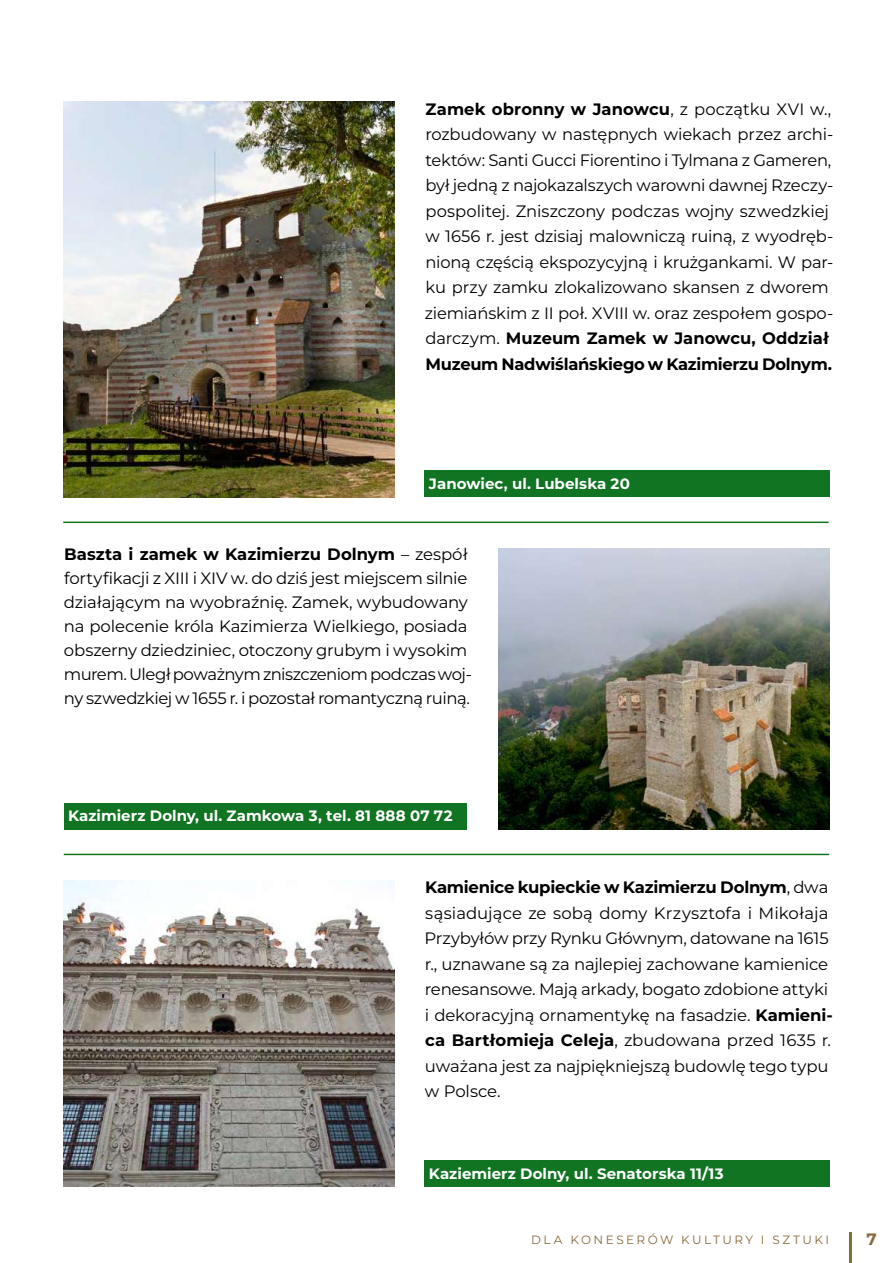
<style>
.page{position:relative;width:893px;height:1263px;background:#fff}
.page>*{position:absolute;margin:0;border:0;box-sizing:border-box;transform-origin:0 0}
.t1{font:16.5px/25.5px "Montserrat";letter-spacing:-.01em;color:#000}
.t2{font:700 16.5px "Montserrat";color:#866b3e}
.t3{font:700 15px "Montserrat";color:#fff}
.t4{font:12px "Montserrat";letter-spacing:.205em;color:#866b3e}
.s1{font-weight:700}
</style>
<div class="page">
<img style="left:64px;top:101px;width:330px;height:396px">
<hr style="left:63px;top:521px;width:766px;height:2px;background:#107422">
<div style="left:425px;top:471px;width:405px;height:26px;background:#107422"></div>
<img style="left:499px;top:549px;width:330px;height:280px">
<img style="left:64px;top:880px;width:330px;height:306px">
<hr style="left:64px;top:854px;width:765px;height:1px;background:#107422">
<div style="left:64px;top:803px;width:403px;height:26px;background:#107422"></div>
<div style="left:425px;top:1160px;width:405px;height:27px;background:#107422"></div>
<hr style="left:849px;top:1231px;width:2px;height:32px;background:#866b3e">
<p class="t1" style="left:425px;top:96px;width:410px"><span class="s1">Zamek obronny w Janowcu</span>, z początku XVI w., rozbudowany w następnych wiekach przez archi&shy;tektów: Santi Gucci Fiorentino i Tylmana z Gameren, był jedną z najokazalszych warowni dawnej Rzeczy&shy;pospolitej. Zniszczony podczas wojny szwedzkiej w 1656 r. jest dzisiaj malowniczą ruiną, z wyodręb&shy;nioną częścią ekspozycyjną i krużgankami. W par&shy;ku przy zamku zlokalizowano skansen z dworem ziemiańskim z II poł. XVIII w. oraz zespołem gospo&shy;darczym. <span class="s1">Muzeum Zamek w Janowcu, Oddział Muzeum Nadwiślańskiego w Kazimierzu Dolnym.</span></p>
<p class="t3" style="left:429px;top:474px;width:202px">Janowiec, ul. Lubelska 20</p>
<p class="t1" style="left:64px;top:541px;width:409px;line-height:24px"><span class="s1">Baszta i zamek w Kazimierzu Dolnym</span> – zespół fortyfikacji z XIII i XIV w. do dziś jest miejscem silnie działającym na wyobraźnię. Zamek, wybudowany na polecenie króla Kazimierza Wielkiego, posiada obszerny dziedziniec, otoczony grubym i wysokim murem. Uległ poważnym zniszczeniom podczas woj&shy;ny szwedzkiej w 1655 r. i pozostał romantyczną ruiną.</p>
<p class="t3" style="left:68px;top:806px;width:386px">Kazimierz Dolny, ul. Zamkowa 3, tel. 81 888 07 72</p>
<p class="t1" style="left:425px;top:874px;width:410px"><span class="s1">Kamienice kupieckie w Kazimierzu Dolnym</span>, dwa sąsiadujące ze sobą domy Krzysztofa i Mikołaja Przybyłów przy Rynku Głównym, datowane na 1615 r., uznawane są za najlepiej zachowane kamienice renesansowe. Mają arkady, bogato zdobione attyki i dekoracyjną ornamentykę na fasadzie. <span class="s1">Kamieni&shy;ca Bartłomieja Celeja</span>, zbudowana przed 1635 r. uważana jest za najpiękniejszą budowlę tego typu w Polsce.</p>
<p class="t3" style="left:429px;top:1163px;width:296px">Kaziemierz Dolny, ul. Senatorska 11/13</p>
<p class="t4" style="left:531px;top:1231px;width:300px">DLA KONESERÓW KULTURY I SZTUKI</p>
<p class="t2" style="left:866px;top:1228px;width:12px">7</p>
</div>
